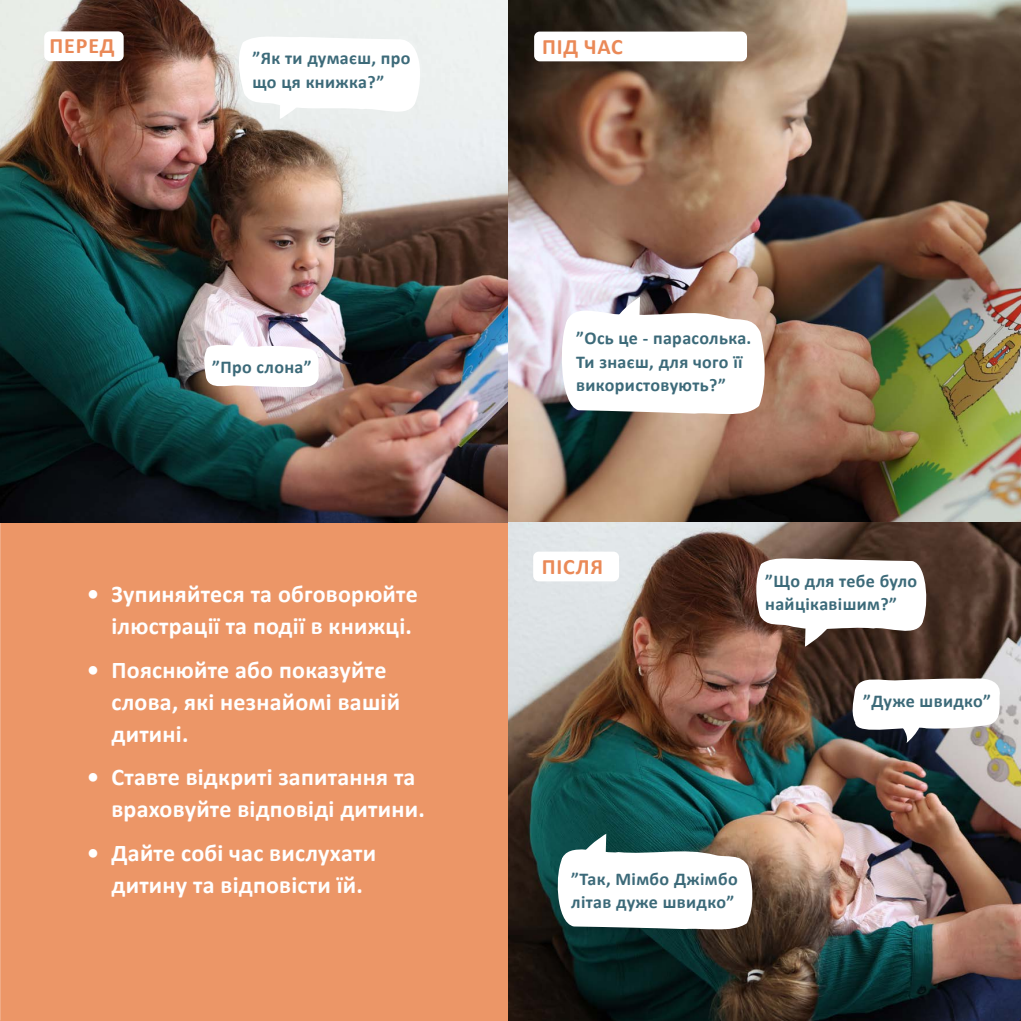
<style>
.page{position:relative;width:1021px;height:1021px;background:#fff}
.page>*{position:absolute;margin:0;border:0;box-sizing:border-box;transform-origin:0 0}
.t1{font:700 24px/32px "Calibri";letter-spacing:.01em;color:#fff}
.t2{font:700 22px "Calibri";letter-spacing:.04em;color:#ea8957}
.t3{font:700 18px/23.4px "Calibri";letter-spacing:.02em;color:#3c6a79}
</style>
<div class="page">
<div style="left:0;top:0;width:1020px;height:1020px;background:#ec9667"></div>
<img style="left:0;top:0;width:1020px;height:523px">
<img style="left:508px;top:522px;width:512px;height:498px">
<svg style="left:236px;top:33px;width:190px;height:88px;background:#f8f9f9"></svg>
<svg style="left:754px;top:554px;width:175px;height:92px;background:#cdc5c1"></svg>
<svg style="left:558px;top:297px;width:209px;height:122px;background:#e6e1df"></svg>
<svg style="left:554px;top:833px;width:200px;height:100px;background:#c4cdcb"></svg>
<svg style="left:202px;top:331px;width:119px;height:60px;background:#ede8ea"></svg>
<svg style="left:849px;top:673px;width:153px;height:70px;background:#c6c5c4"></svg>
<div style="left:44px;top:31px;width:80px;height:30px;background:#fff;border-radius:6px"></div>
<div style="left:534px;top:32px;width:213px;height:29px;background:#fff;border-radius:6px"></div>
<div style="left:533px;top:551px;width:86px;height:30px;background:#fff;border-radius:6px"></div>
<p class="t2" style="left:49px;top:30px;width:67px">ПЕРЕД</p>
<p class="t2" style="left:542px;top:31px;width:82px">ПІД ЧАС</p>
<p class="t3" style="left:252px;top:46px;width:160px">”Як ти думаєш, про що ця книжка?”</p>
<p class="t3" style="left:212px;top:355px;width:101px">”Про слона”</p>
<p class="t1" style="left:87px;top:578px;width:332px;text-align:right">• Зупиняйтеся та обговорюйте ілюстрації та події в книжці.</p>
<p class="t1" style="left:111px;top:653px;width:290px;text-indent:-24px">• Пояснюйте або показуйте слова, які незнайомі вашій дитині.</p>
<p class="t1" style="left:111px;top:761px;width:315px;text-indent:-24px">• Ставте відкриті запитання та враховуйте відповіді дитини.</p>
<p class="t1" style="left:87px;top:836px;width:290px;text-align:center">• Дайте собі час вислухати дитину та відповісти їй.</p>
<p class="t3" style="left:576px;top:326px;width:177px">”Ось це - парасолька.<br>Ти знаєш, для чого її використовують?”</p>
<p class="t2" style="left:542px;top:550px;width:63px">ПІСЛЯ</p>
<p class="t3" style="left:765px;top:569px;width:153px">”Що для тебе було найцікавішим?”</p>
<p class="t3" style="left:863px;top:689px;width:129px">”Дуже швидко”</p>
<p class="t3" style="left:571px;top:866px;width:168px">”Так, Мімбо Джімбо літав дуже швидко”</p>
</div>
